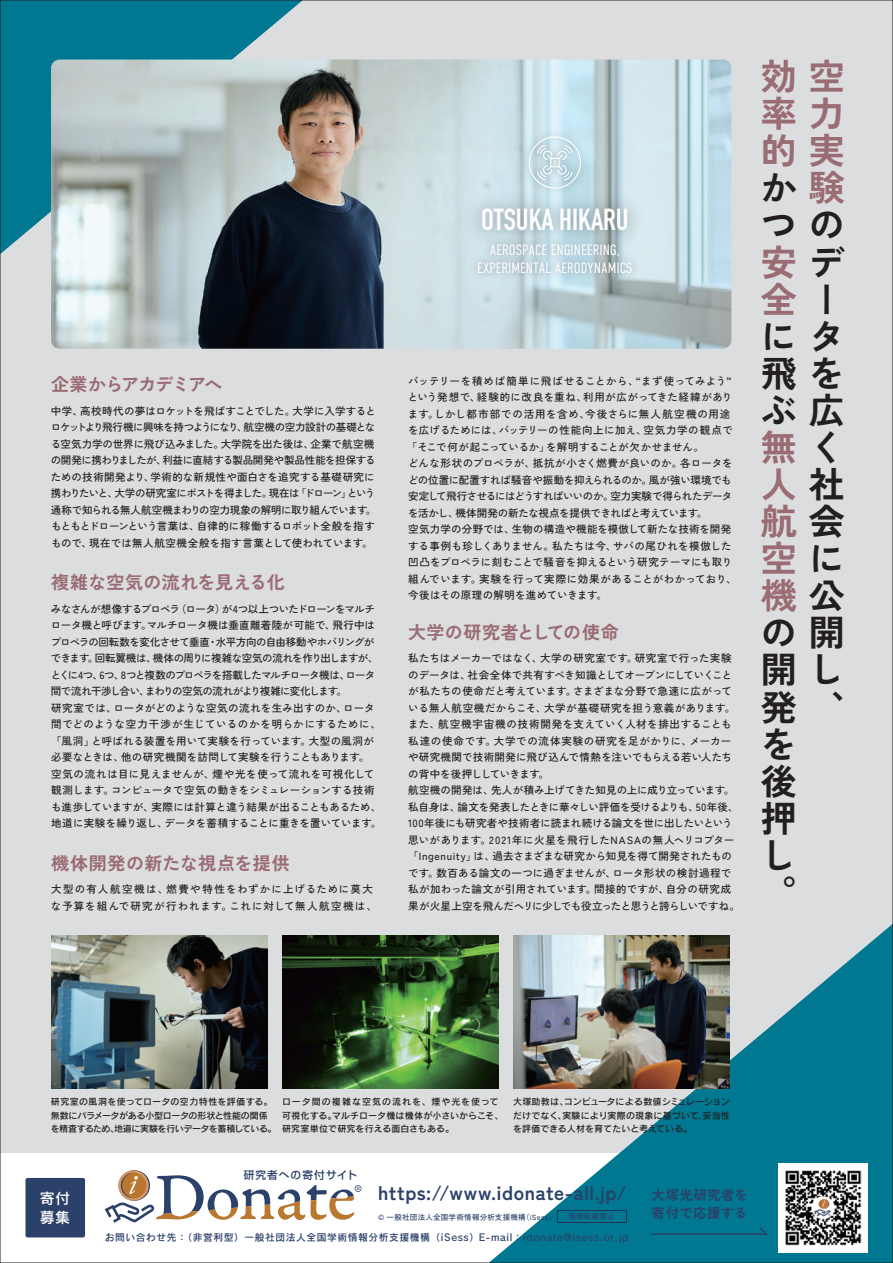
<style>
.page{position:relative;width:893px;height:1263px;background:#fff}
.page>*{position:absolute;margin:0;border:0;box-sizing:border-box;transform-origin:0 0}
.t1{font:700 36px/37px "Zen Kaku Gothic New";color:#231f20}
.t2{font:700 36px "Zen Kaku Gothic New";color:#9a6c73}
.t3{font:700 30px "DIN Condensed";color:#fff}
.t4{font:700 19.5px "Zen Kaku Gothic New";letter-spacing:.025em;color:#2b4169}
.t5{font:700 18px "Zen Kaku Gothic New";letter-spacing:.015em;color:#9a6c73}
.t6{font:700 18px "Zen Kaku Gothic New";letter-spacing:-.055em;color:#9a6c73}
.t7{font:300 15px/18px "DIN Condensed";color:#fff;text-align:center}
.t8{font:15px/19.5px "Rodin Pro DB";color:#fff}
.t9{font:700 13.5px/18px "Zen Kaku Gothic New";letter-spacing:.025em;color:#2b4169}
.t10{font:500 10.65px "Shin Go Pr 5";letter-spacing:.105em;color:#2b4169}
.t11{font:500 10.5px/16.5px "Zen Kaku Gothic New";color:#231f20}
.t12{font:500 10.5px/16.5px "Zen Kaku Gothic New";letter-spacing:-.02em;color:#231f20}
.t13{font:500 10.5px/16.5px "Zen Kaku Gothic New";letter-spacing:-.025em;color:#231f20}
.t14{font:500 10.5px/16.5px "Zen Kaku Gothic New";letter-spacing:.105em;color:#231f20}
.t15{font:9.75px "Rodin Pro DB";letter-spacing:.06em;color:#2b4169}
.t16{font:9px/13.5px "Rodin Pro DB";letter-spacing:-.025em;color:#231f20}
.t17{font:9px/13.5px "Rodin Pro DB";letter-spacing:.005em;color:#231f20;text-align:justify}
.t18{font:9px/13.5px "Rodin Pro DB";letter-spacing:.025em;color:#231f20}
.t19{font:500 7.5px "Zen Kaku Gothic New";letter-spacing:.035em;color:#2b4169}
.s1{color:#9a6c73}
.s2{color:#231f20}
</style>
<div class="page">
<div style="left:0;top:0;width:893px;height:1152px;background:#dcdddf"></div>
<svg style="left:488px;top:925px;width:403px;height:336px;fill:#007891"></svg>
<svg style="left:2px;top:2px;width:299px;height:251px;background:#19839a"></svg>
<img style="left:51px;top:60px;width:680px;height:289px">
<div style="left:778px;top:1163px;width:89px;height:89px;background:#fff"></div>
<img style="left:785px;top:1170px;width:76px;height:76px">
<img style="left:51px;top:935px;width:217px;height:154px">
<img style="left:513px;top:935px;width:217px;height:154px">
<img style="left:282px;top:935px;width:217px;height:154px">
<img style="left:455px;top:179px;width:199px;height:86px">
<img style="left:464px;top:229px;width:182px;height:60px">
<div style="left:557px;top:1210px;width:70px;height:13px;border:1px solid #1c3654"></div>
<svg style="left:105px;top:1170px;width:256px;height:53px"></svg>
<div style="left:26px;top:1178px;width:59px;height:59px;background:#2b4169;border-radius:2px"></div>
<svg style="left:650px;top:1226px;width:120px;height:10px"></svg>
<img style="left:516px;top:124px;width:78px;height:77px">
<div style="left:529px;top:136px;width:52px;height:53px;border:1px solid #fff;border-radius:50%"></div>
<svg style="left:536px;top:144px;width:37px;height:37px"></svg>
<h3 class="t6" style="left:51px;top:373px;width:173px">企業からアカデミアへ</h3>
<p class="t13" style="left:51px;top:402px;width:327px">中学、高校時代の夢はロケットを飛ばすことでした。大学に入学するとロケットより飛行機に興味を持つようになり、航空機の空力設計の基礎となる空気力学の世界に飛び込みました。大学院を出た後は、企業で航空機の開発に携わりましたが、利益に直結する製品開発や製品性能を担保するための技術開発より、学術的な新規性や面白さを追究する基礎研究に携わりたいと、大学の研究室にポストを得ました。現在は「ドローン」という通称で知られる無人航空機まわりの空力現象の解明に取り組んでいます。もともとドローンという言葉は、自律的に稼働するロボット全般を指すもので、現在では無人航空機全般を指す言葉として使われています。</p>
<h3 class="t5" style="left:51px;top:571px;width:235px">複雑な空気の流れを見える化</h3>
<p class="t12" style="left:51px;top:600px;width:332px">みなさんが想像するプロペラ（ロータ）が4つ以上ついたドローンをマルチロータ機と呼びます。マルチロータ機は垂直離着陸が可能で、飛行中はプロペラの回転数を変化させて垂直・水平方向の自由移動やホバリングができます。回転翼機は、機体の周りに複雑な空気の流れを作り出しますが、とくに4つ、6つ、8つと複数のプロペラを搭載したマルチロータ機は、ロータ間で流れ干渉し合い、まわりの空気の流れがより複雑に変化します。<br>研究室では、ロータがどのような空気の流れを生み出すのか、ロータ間でどのような空力干渉が生じているのかを明らかにするために、「風洞」と呼ばれる装置を用いて実験を行っています。大型の風洞が必要なときは、他の研究機関を訪問して実験を行うこともあります。空気の流れは目に見えませんが、煙や光を使って流れを可視化して観測します。コンピュータで空気の動きをシミュレーションする技術も進歩していますが、実際には計算と違う結果が出ることもあるため、地道に実験を繰り返し、データを蓄積することに重きを置いています。</p>
<h3 class="t5" style="left:51px;top:852px;width:240px">機体開発の新たな視点を提供</h3>
<p class="t14" style="left:51px;top:881px;width:327px">大型の有人航空機は、燃費や特性をわずかに上げるために莫大な予算を組んで研究が行われます。これに対して無人航空機は、</p>
<h2 class="t3" style="left:481px;top:200px;width:149px">OTSUKA HIKARU</h2>
<h3 class="t7" style="left:477px;top:241px;width:157px">AEROSPACE ENGINEERING,<br>EXPERIMENTAL AERODYNAMICS</h3>
<p class="t11" style="left:407px;top:372px;width:331px">バッテリーを積めば簡単に飛ばせることから、“まず使ってみよう”という発想で、経験的に改良を重ね、利用が広がってきた経緯があります。しかし都市部での活用を含め、今後さらに無人航空機の用途を広げるためには、バッテリーの性能向上に加え、空気力学の観点で「そこで何が起こっているか」を解明することが欠かせません。<br>どんな形状のプロペラが、抵抗が小さく燃費が良いのか。各ロータをどの位置に配置すれば騒音や振動を抑えられるのか。風が強い環境でも安定して飛行させるにはどうすればいいのか。空力実験で得られたデータを活かし、機体開発の新たな視点を提供できればと考えています。<br>空気力学の分野では、生物の構造や機能を模倣して新たな技術を開発する事例も珍しくありません。私たちは今、サバの尾ひれを模倣した凹凸をプロペラに刻むことで騒音を抑えるという研究テーマにも取り組んでいます。実験を行って実際に効果があることがわかっており、今後はその原理の解明を進めていきます。</p>
<h3 class="t5" style="left:408px;top:621px;width:212px">大学の研究者としての使命</h3>
<p class="t11" style="left:408px;top:650px;width:333px">私たちはメーカーではなく、大学の研究室です。研究室で行った実験のデータは、社会全体で共有すべき知識としてオープンにしていくことが私たちの使命だと考えています。さまざまな分野で急速に広がっている無人航空機だからこそ、大学が基礎研究を担う意義があります。また、航空機宇宙機の技術開発を支えていく人材を排出することも私達の使命です。大学での流体実験の研究を足がかりに、メーカーや研究機関で技術開発に飛び込んで情熱を注いでもらえる若い人たちの背中を後押ししていきます。<br>航空機の開発は、先人が積み上げてきた知見の上に成り立っています。私自身は、論文を発表したときに華々しい評価を受けるよりも、50年後、100年後にも研究者や技術者に読まれ続ける論文を世に出したいという思いがあります。2021年に火星を飛行したNASAの無人ヘリコプター「Ingenuity」は、過去さまざまな研究から知見を得て開発されたものです。数百ある論文の一つに過ぎませんが、ロータ形状の検討過程で私が加わった論文が引用されています。間接的ですが、自分の研究成果が火星上空を飛んだヘリに少しでも役立ったと思うと誇らしいですね。</p>
<h1 class="t2" style="left:761px;top:54px;width:84px">効空</h1>
<h1 class="t2" style="left:761px;top:91px;width:82px">率力</h1>
<h1 class="t2" style="left:761px;top:129px;width:84px">的実</h1>
<h1 class="t1" style="left:761px;top:169px;width:85px">か<span class="s1">験</span></h1>
<h1 class="t1" style="left:761px;top:206px;width:83px">つの</h1>
<h1 class="t2" style="left:761px;top:240px;width:86px">安<span class="s2">デ</span></h1>
<h1 class="t2" style="left:761px;top:277px;width:70px">全<span class="s2">ー</span></h1>
<h1 class="t1" style="left:809px;top:317px;width:32px">タ</h1>
<h1 class="t1" style="left:761px;top:354px;width:81px">飛を</h1>
<h1 class="t1" style="left:761px;top:391px;width:84px">ぶ広</h1>
<h1 class="t2" style="left:761px;top:425px;width:75px">無<span class="s2">く</span></h1>
<h1 class="t2" style="left:761px;top:462px;width:84px">人<span class="s2">社</span></h1>
<h1 class="t2" style="left:761px;top:499px;width:85px">航<span class="s2">会</span></h1>
<h1 class="t2" style="left:761px;top:536px;width:81px">空<span class="s2">に</span></h1>
<h1 class="t2" style="left:761px;top:573px;width:85px">機<span class="s2">公</span></h1>
<h1 class="t1" style="left:761px;top:614px;width:83px">の開</h1>
<h1 class="t1" style="left:761px;top:651px;width:80px">開し</h1>
<h1 class="t1" style="left:761px;top:688px;width:83px">発 ︑</h1>
<h1 class="t1" style="left:761px;top:317px;width:33px">に</h1>
<h1 class="t1" style="left:761px;top:725px;width:36px">を後押し︒</h1>
<p class="t16" style="left:51px;top:1094px;width:227px">研究室の風洞を使ってロータの空力特性を評価する。無数にパラメータがある小型ロータの形状と性能の関係を精査するため、地道に実験を行いデータを蓄積している。</p>
<p class="t18" style="left:282px;top:1094px;width:223px">ロータ間の複雑な空気の流れを、煙や光を使って可視化する。マルチロータ機は機体が小さいからこそ、研究室単位で研究を行える面白さもある。</p>
<p class="t17" style="left:513px;top:1094px;width:218px">大塚助教は、コンピュータによる数値シミュレーションだけでなく、実験により実際の現象に基づいて、妥当性を評価できる人材を育てたいと考えている。</p>
<h3 class="t8" style="left:40px;top:1188px;width:32px">寄付募集</h3>
<p class="t10" style="left:244px;top:1166px;width:115px">研究者への寄付サイト</p>
<h3 class="t4" style="left:378px;top:1181px;width:250px">https://www.idonate-all.jp/</h3>
<p class="t19" style="left:378px;top:1213px;width:179px">© 一般社団法人全国学術情報分析支援機構（iSess）</p>
<p class="t19" style="left:569px;top:1212px;width:48px">無断転載禁止</p>
<p class="t15" style="left:105px;top:1231px;width:525px">お問い合わせ先：（非営利型）一般社団法人全国学術情報分析支援機構（iSess）E-mail：idonate@isess.or.jp</p>
<p class="t9" style="left:651px;top:1185px;width:98px">大塚光研究者を寄付で応援する</p>
</div>
